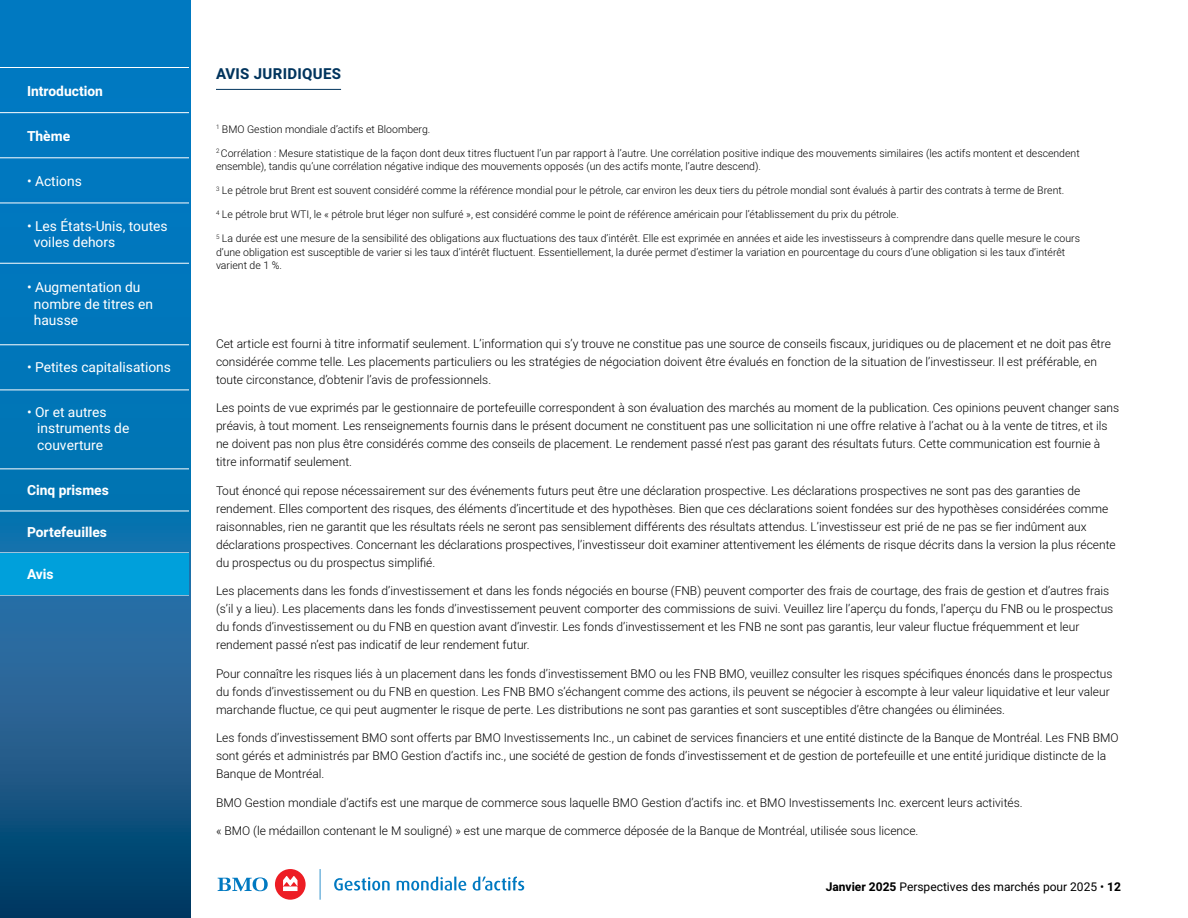
<style>
.page{position:relative;width:1188px;height:918px;background:#fff}
.page>*{position:absolute;margin:0;border:0;box-sizing:border-box;transform-origin:0 0}
.Heading_2{font:700 15px "Heebo";letter-spacing:.02em;color:#00345d}
.t1{font:13.8px "Heebo";color:#fff}
.t2{font:700 13.8px "Heebo";color:#fff}
.Paragraph_4{font:300 12px/18px "Heebo";color:#000}
.t3{font:12px "Heebo";color:#000}
.t4{font:300 10.5px/13.5px "Heebo";color:#000}
.s1{font-weight:700}
</style>
<div class="page">
<div style="left:275px;top:869px;width:31px;height:31px;background:#ed1d24;border-radius:50%"></div>
<svg style="left:283px;top:876px;width:15px;height:15px"></svg>
<svg style="left:320px;top:869px;width:1px;height:31px"></svg>
<svg style="left:218px;top:877px;width:50px;height:14px"></svg>
<svg style="left:334px;top:877px;width:56px;height:14px"></svg>
<svg style="left:473px;top:876px;width:51px;height:15px"></svg>
<svg style="left:397px;top:877px;width:69px;height:14px"></svg>
<svg style="left:0;top:0;width:190px;height:918px;background:#0b6ca8"></svg>
<hr style="left:216px;top:89px;width:125px;height:1px;background:#00345d">
<hr style="left:0;top:67px;width:189px;height:1px;background:#fff">
<hr style="left:0;top:112px;width:189px;height:1px;background:#fff">
<hr style="left:0;top:158px;width:189px;height:1px;background:#fff">
<hr style="left:0;top:203px;width:189px;height:1px;background:#fff">
<hr style="left:0;top:390px;width:189px;height:1px;background:#fff">
<hr style="left:0;top:595px;width:189px;height:1px;background:#fff">
<hr style="left:0;top:263px;width:189px;height:1px;background:#fff">
<hr style="left:0;top:345px;width:189px;height:1px;background:#fff">
<hr style="left:0;top:469px;width:189px;height:1px;background:#fff">
<div style="left:0;top:553px;width:189px;height:42px;background:#00a0db"></div>
<hr style="left:0;top:511px;width:189px;height:1px;background:#fff">
<p class="t2" style="left:27px;top:81px;width:77px">Introduction</p>
<p class="t2" style="left:27px;top:126px;width:45px">Thème</p>
<p class="t1" style="left:27px;top:171px;width:56px">• Actions</p>
<p class="t1" style="left:27px;top:216px;width:142px">• Les États-Unis, toutes</p>
<p class="t1" style="left:34px;top:233px;width:83px">voiles dehors</p>
<p class="t1" style="left:27px;top:278px;width:115px">• Augmentation du</p>
<p class="t1" style="left:34px;top:294px;width:121px">nombre de titres en</p>
<p class="t1" style="left:34px;top:311px;width:46px">hausse</p>
<p class="t1" style="left:27px;top:357px;width:146px">• Petites capitalisations</p>
<p class="t1" style="left:27px;top:402px;width:81px">• Or et autres</p>
<p class="t1" style="left:37px;top:419px;width:94px">instruments de</p>
<p class="t1" style="left:37px;top:435px;width:67px">couverture</p>
<p class="t2" style="left:27px;top:480px;width:83px">Cinq prismes</p>
<p class="t2" style="left:27px;top:522px;width:82px">Portefeuilles</p>
<p class="t2" style="left:27px;top:564px;width:28px">Avis</p>
<p class="Heading_2" style="left:216px;top:63px;width:127px">AVIS JURIDIQUES</p>
<p class="t4" style="left:216px;top:122px;width:216px"><sup>1</sup> BMO Gestion mondiale d’actifs et Bloomberg.</p>
<p class="t4" style="left:216px;top:146px;width:865px"><sup>2</sup> Corrélation : Mesure statistique de la façon dont deux titres fluctuent l’un par rapport à l’autre. Une corrélation positive indique des mouvements similaires (les actifs montent et descendent ensemble), tandis qu’une corrélation négative indique des mouvements opposés (un des actifs monte, l’autre descend).</p>
<p class="t4" style="left:216px;top:184px;width:850px"><sup>3</sup> Le pétrole brut Brent est souvent considéré comme la référence mondial pour le pétrole, car environ les deux tiers du pétrole mondial sont évalués à partir des contrats à terme de Brent.</p>
<p class="t4" style="left:216px;top:208px;width:684px"><sup>4</sup> Le pétrole brut WTI, le « pétrole brut léger non sulfuré », est considéré comme le point de référence américain pour l’établissement du prix du pétrole.</p>
<p class="t4" style="left:216px;top:232px;width:866px"><sup>5</sup> La durée est une mesure de la sensibilité des obligations aux fluctuations des taux d’intérêt. Elle est exprimée en années et aide les investisseurs à comprendre dans quelle mesure le cours d’une obligation est susceptible de varier si les taux d’intérêt fluctuent. Essentiellement, la durée permet d’estimer la variation en pourcentage du cours d’une obligation si les taux d’intérêt varient de 1 %.</p>
<p class="Paragraph_4" style="left:216px;top:335px;width:897px">Cet article est fourni à titre informatif seulement. L’information qui s’y trouve ne constitue pas une source de conseils fiscaux, juridiques ou de placement et ne doit pas être considérée comme telle. Les placements particuliers ou les stratégies de négociation doivent être évalués en fonction de la situation de l’investisseur. Il est préférable, en toute circonstance, d’obtenir l’avis de professionnels.</p>
<p class="Paragraph_4" style="left:216px;top:399px;width:905px">Les points de vue exprimés par le gestionnaire de portefeuille correspondent à son évaluation des marchés au moment de la publication. Ces opinions peuvent changer sans préavis, à tout moment. Les renseignements fournis dans le présent document ne constituent pas une sollicitation ni une offre relative à l’achat ou à la vente de titres, et ils ne doivent pas non plus être considérés comme des conseils de placement. Le rendement passé n’est pas garant des résultats futurs. Cette communication est fournie à titre informatif seulement.</p>
<p class="Paragraph_4" style="left:216px;top:482px;width:901px">Tout énoncé qui repose nécessairement sur des événements futurs peut être une déclaration prospective. Les déclarations prospectives ne sont pas des garanties de rendement. Elles comportent des risques, des éléments d’incertitude et des hypothèses. Bien que ces déclarations soient fondées sur des hypothèses considérées comme raisonnables, rien ne garantit que les résultats réels ne seront pas sensiblement différents des résultats attendus. L’investisseur est prié de ne pas se fier indûment aux déclarations prospectives. Concernant les déclarations prospectives, l’investisseur doit examiner attentivement les éléments de risque décrits dans la version la plus récente du prospectus ou du prospectus simplifié.</p>
<p class="Paragraph_4" style="left:216px;top:582px;width:899px">Les placements dans les fonds d’investissement et dans les fonds négociés en bourse (FNB) peuvent comporter des frais de courtage, des frais de gestion et d’autres frais (s’il y a lieu). Les placements dans les fonds d’investissement peuvent comporter des commissions de suivi. Veuillez lire l’aperçu du fonds, l’aperçu du FNB ou le prospectus du fonds d’investissement ou du FNB en question avant d’investir. Les fonds d’investissement et les FNB ne sont pas garantis, leur valeur fluctue fréquemment et leur rendement passé n’est pas indicatif de leur rendement futur.</p>
<p class="Paragraph_4" style="left:216px;top:665px;width:898px">Pour connaître les risques liés à un placement dans les fonds d’investissement BMO ou les FNB BMO, veuillez consulter les risques spécifiques énoncés dans le prospectus du fonds d’investissement ou du FNB en question. Les FNB BMO s’échangent comme des actions, ils peuvent se négocier à escompte à leur valeur liquidative et leur valeur marchande fluctue, ce qui peut augmenter le risque de perte. Les distributions ne sont pas garanties et sont susceptibles d’être changées ou éliminées.</p>
<p class="Paragraph_4" style="left:216px;top:729px;width:904px">Les fonds d’investissement BMO sont offerts par BMO Investissements Inc., un cabinet de services financiers et une entité distincte de la Banque de Montréal. Les FNB BMO sont gérés et administrés par BMO Gestion d’actifs inc., une société de gestion de fonds d’investissement et de gestion de portefeuille et une entité juridique distincte de la<br>Banque de Montréal.</p>
<p class="Paragraph_4" style="left:216px;top:794px;width:808px">BMO Gestion mondiale d’actifs est une marque de commerce sous laquelle BMO Gestion d’actifs inc. et BMO Investissements Inc. exercent leurs activités.</p>
<p class="Paragraph_4" style="left:216px;top:822px;width:704px">« BMO (le médaillon contenant le M souligné) » est une marque de commerce déposée de la Banque de Montréal, utilisée sous licence.</p>
<p class="t3" style="left:826px;top:878px;width:297px"><span class="s1">Janvier 2025</span> Perspectives des marchés pour 2025 • <span class="s1">12</span></p>
</div>
